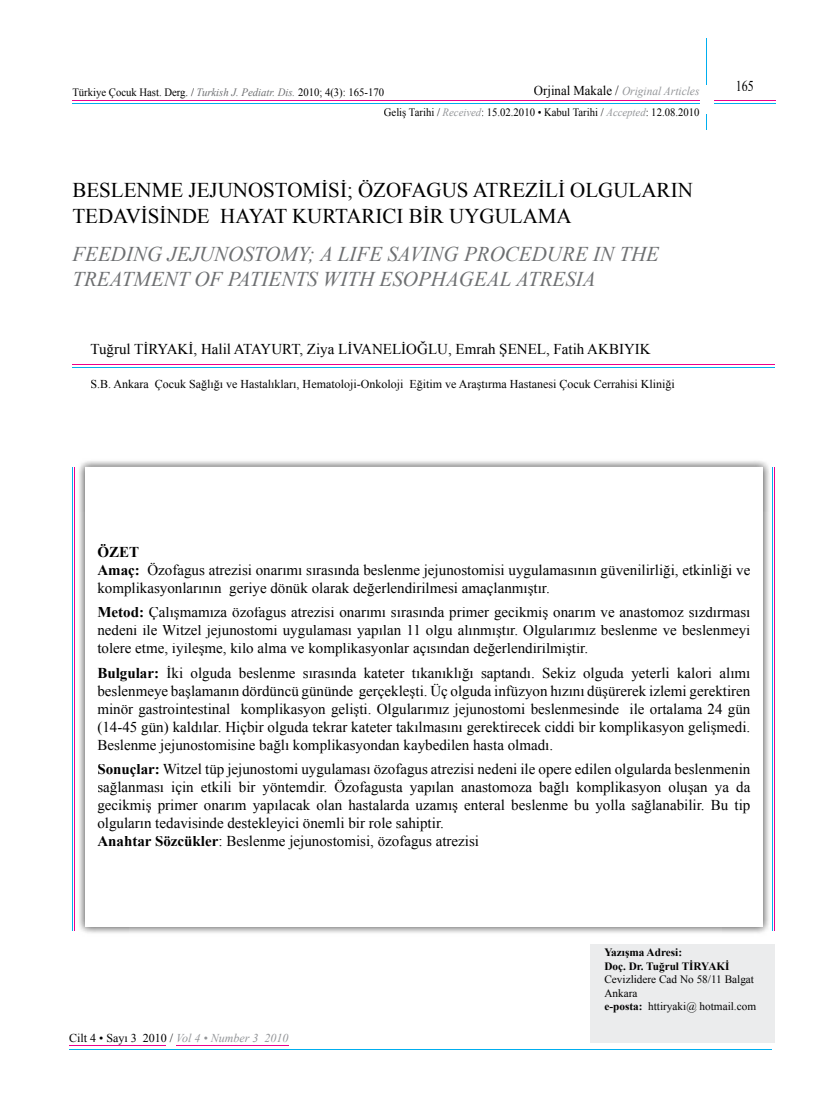
<style>
.page{position:relative;width:830px;height:1106px;background:#fff}
.page>*{position:absolute;margin:0;border:0;box-sizing:border-box;transform-origin:0 0}
.t1{font:italic 21px/25.2px "Times New Roman";color:#6d6f71}
.t2{font:21px/25.2px "Times New Roman";color:#000}
.t3{font:15px/18px "Times New Roman";color:#000}
.t4{font:15px "Times New Roman";color:#000;scale:.8 1}
.t5{font:12px "Times New Roman";color:#000}
.t6{font:italic 12px "Times New Roman";color:#939598;scale:.95 1}
.t7{font:11.25px "Times New Roman";color:#000;scale:.95 1}
.t8{font:11.25px/13.5px "Times New Roman";color:#000}
.t9{font:700 11.25px/13.5px "Times New Roman";color:#000}
.s1{font-style:normal;font-size:13.5px;color:#000}
.s2{font-style:italic;color:#939598}
.s3{font-style:italic;color:#6d6f71}
.s4{font-weight:700}
</style>
<div class="page">
<img style="left:79px;top:461px;width:694px;height:50px">
<img style="left:79px;top:511px;width:51px;height:422px">
<img style="left:721px;top:511px;width:52px;height:422px">
<div style="left:85px;top:467px;width:677px;height:459px;background:#fff"></div>
<div style="left:589px;top:944px;width:185px;height:99px;background:#ebeced"></div>
<hr style="left:72px;top:100px;width:627px;height:1px;background:#ec008c">
<hr style="left:72px;top:103px;width:627px;height:1px;background:#00aeef">
<hr style="left:72px;top:364px;width:702px;height:1px;background:#ec008c">
<hr style="left:72px;top:368px;width:702px;height:1px;background:#00aeef">
<hr style="left:176px;top:1045px;width:113px;height:1px;background:#ec008c">
<hr style="left:69px;top:1048px;width:702px;height:1px;background:#00aeef">
<hr style="left:69px;top:1045px;width:97px;height:1px;background:#ec008c">
<hr style="left:714px;top:100px;width:61px;height:1px;background:#ec008c">
<hr style="left:714px;top:103px;width:61px;height:1px;background:#00aeef">
<hr style="left:705px;top:38px;width:1px;height:47px;background:#00aeef">
<hr style="left:72px;top:467px;width:1px;height:463px;background:#00aeef">
<hr style="left:75px;top:467px;width:1px;height:463px;background:#ec008c">
<hr style="left:771px;top:467px;width:1px;height:463px;background:#00aeef">
<hr style="left:773px;top:467px;width:1px;height:463px;background:#ec008c">
<p class="t6" style="left:533px;top:83px;width:176px"><span class="s1">Orjinal Makale /</span> Original Articles</p>
<p class="t7" style="left:383px;top:105px;width:333px">Geliş Tarihi / <span class="s2">Received</span>: 15.02.2010 • Kabul Tarihi / <span class="s2">Accepted</span>: 12.08.2010</p>
<p class="t7" style="left:72px;top:84px;width:329px">Türkiye Çocuk Hast. Derg. / <span class="s3">Turkish J. Pediatr. Dis.</span> 2010; 4(3): 165-170</p>
<h1 class="t2" style="left:72px;top:177px;width:621px">BESLENME JEJUNOSTOMİSİ; ÖZOFAGUS ATREZİLİ OLGULARIN<br>TEDAVİSİNDE HAYAT KURTARICI BİR UYGULAMA</h1>
<h1 class="t1" style="left:72px;top:240px;width:588px">FEEDING JEJUNOSTOMY; A LIFE SAVING PROCEDURE IN THE<br>TREATMENT OF PATIENTS WITH ESOPHAGEAL ATRESIA</h1>
<p class="t3" style="left:90px;top:339px;width:561px">Tuğrul TİRYAKİ, Halil ATAYURT, Ziya LİVANELİOĞLU, Emrah ŞENEL, Fatih AKBIYIK</p>
<p class="t5" style="left:90px;top:376px;width:585px">S.B. Ankara Çocuk Sağlığı ve Hastalıkları, Hematoloji-Onkoloji Eğitim ve Araştırma Hastanesi Çocuk Cerrahisi Kliniği</p>
<p class="t4" style="left:735px;top:75px;width:24px">165</p>
<p class="t3" style="left:97px;top:543px;width:654px"><span class="s4">ÖZET<br>Amaç:</span> Özofagus atrezisi onarımı sırasında beslenme jejunostomisi uygulamasının güvenilirliği, etkinliği ve komplikasyonlarının geriye dönük olarak değerlendirilmesi amaçlanmıştır.</p>
<p class="t3" style="left:97px;top:603px;width:654px;text-align:justify"><span class="s4">Metod:</span> Çalışmamıza özofagus atrezisi onarımı sırasında primer gecikmiş onarım ve anastomoz sızdırması nedeni ile Witzel jejunostomi uygulaması yapılan 11 olgu alınmıştır. Olgularımız beslenme ve beslenmeyi tolere etme, iyileşme, kilo alma ve komplikasyonlar açısından değerlendirilmiştir.</p>
<p class="t3" style="left:97px;top:663px;width:654px;text-align:justify"><span class="s4">Bulgular:</span> İki olguda beslenme sırasında kateter tıkanıklığı saptandı. Sekiz olguda yeterli kalori alımı beslenmeye başlamanın dördüncü gününde gerçekleşti. Üç olguda infüzyon hızını düşürerek izlemi gerektiren minör gastrointestinal komplikasyon gelişti. Olgularımız jejunostomi beslenmesinde ile ortalama 24 gün (14-45 gün) kaldılar. Hiçbir olguda tekrar kateter takılmasını gerektirecek ciddi bir komplikasyon gelişmedi.<br>Beslenme jejunostomisine bağlı komplikasyondan kaybedilen hasta olmadı.</p>
<p class="t3" style="left:97px;top:760px;width:654px"><span class="s4">Sonuçlar:</span> Witzel tüp jejunostomi uygulaması özofagus atrezisi nedeni ile opere edilen olgularda beslenmenin sağlanması için etkili bir yöntemdir. Özofagusta yapılan anastomoza bağlı komplikasyon oluşan ya da gecikmiş primer onarım yapılacak olan hastalarda uzamış enteral beslenme bu yolla sağlanabilir. Bu tip olguların tedavisinde destekleyici önemli bir role sahiptir.<br><span class="s4">Anahtar Sözcükler</span>: Beslenme jejunostomisi, özofagus atrezisi</p>
<p class="t5" style="left:69px;top:1030px;width:221px">Cilt 4 • Sayı 3 2010 / <span class="s2">Vol 4 • Number 3 2010</span></p>
<p class="t9" style="left:604px;top:945px;width:127px">Yazışma Adresi:<br>Doç. Dr. Tuğrul TİRYAKİ</p>
<p class="t8" style="left:604px;top:972px;width:153px">Cevizlidere Cad No 58/11 Balgat<br>Ankara<br><span class="s4">e-posta:</span> httiryaki@ hotmail.com</p>
</div>
